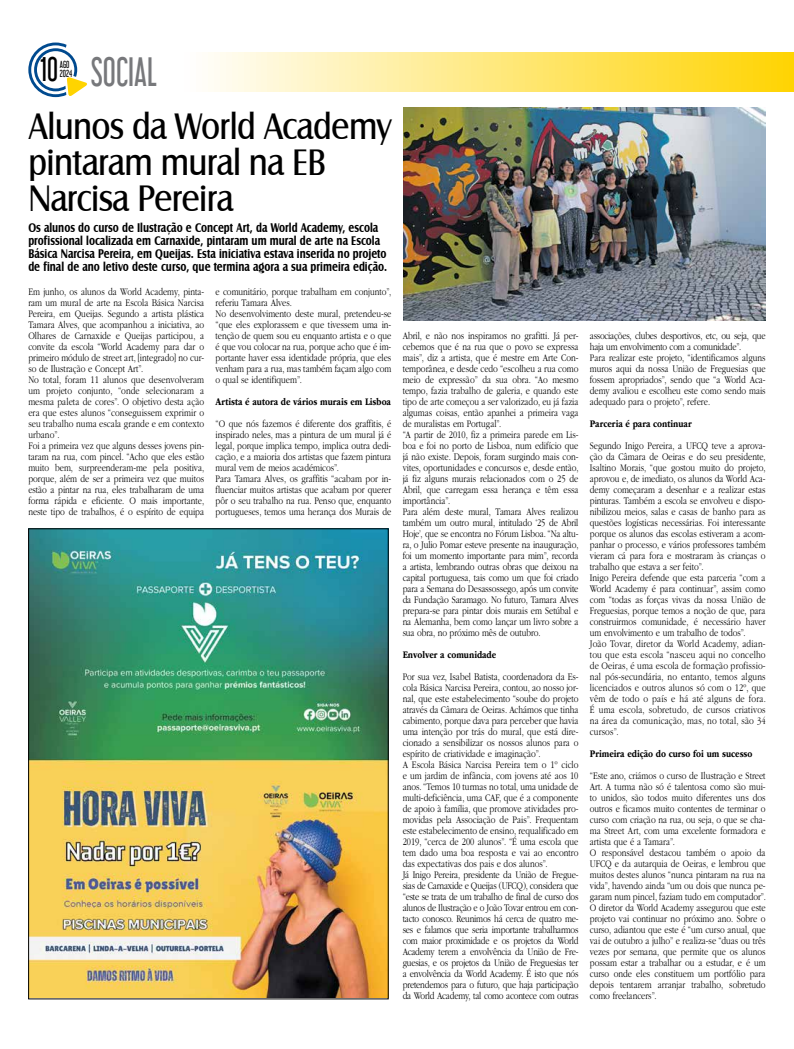
<style>
.page{position:relative;width:794px;height:1049px;background:#fff}
.page>*{position:absolute;margin:0;border:0;box-sizing:border-box;transform-origin:0 0}
.t1{font:38px/36px "Castle T";letter-spacing:-.02em;color:#000;scale:.9 1}
.t2{font:36px "Libel Suit Rg";color:#77787b;scale:.9 1}
.t3{font:30px "Libel Suit Rg";color:#000;scale:.9 1}
.t4{font:700 13px/13px "Castle T";color:#000;scale:.8 1}
.t5{font:300 10.5px/11px "ITC Garamond Std";color:#000;scale:.8 1}
.t6{font:700 10.5px "ITC Garamond Std";color:#000;scale:.8 1}
.t7{font:9px/9px "Libel Suit Rg";color:#000;scale:.9 1}
</style>
<div class="page">
<svg style="left:399px;top:52px;width:395px;height:39px;background:#ffe153"></svg>
<img style="left:403px;top:108px;width:362px;height:212px">
<svg style="left:28px;top:43px;width:371px;height:55px"></svg>
<img style="left:30px;top:530px;width:356px;height:467px">
<h3 class="t3" style="left:41px;top:55px;width:21px">10</h3>
<p class="t7" style="left:60px;top:60px;width:15px">AGO<br>2024</p>
<h2 class="t2" style="left:91px;top:55px;width:75px">SOCIAL</h2>
<h1 class="t1" style="left:28px;top:109px;width:405px">Alunos da World Academy pintaram mural na EB<br>Narcisa Pereira</h1>
<p class="t4" style="left:28px;top:221px;width:450px">Os alunos do curso de Ilustração e Concept Art, da World Academy, escola profissional localizada em Carnaxide, pintaram um mural de arte na Escola Básica Narcisa Pereira, em Queijas. Esta iniciativa estava inserida no projeto de final de ano letivo deste curso, que termina agora a sua primeira edição.</p>
<p class="t5" style="left:28px;top:286px;width:221px">Em junho, os alunos da World Academy, pinta&shy;ram um mural de arte na Escola Básica Narcisa Pereira, em Queijas. Segundo a artista plástica Tamara Alves, que acompanhou a iniciativa, ao Olhares de Carnaxide e Queijas participou, a convite da escola “World Academy para dar o primeiro módulo de street art, [integrado] no cur&shy;so de Ilustração e Concept Art”.<br>No total, foram 11 alunos que desenvolveram um projeto conjunto, “onde selecionaram a mesma paleta de cores”. O objetivo desta ação era que estes alunos “conseguissem exprimir o seu trabalho numa escala grande e em contexto urbano”.<br>Foi a primeira vez que alguns desses jovens pin&shy;taram na rua, com pincel. “Acho que eles estão muito bem, surpreenderam-me pela positiva, porque, além de ser a primeira vez que muitos estão a pintar na rua, eles trabalharam de uma forma rápida e eficiente. O mais importante, neste tipo de trabalhos, é o espírito de equipa</p>
<p class="t5" style="left:215px;top:286px;width:221px">e comunitário, porque trabalham em conjunto”, referiu Tamara Alves.<br>No desenvolvimento deste mural, pretendeu-se “que eles explorassem e que tivessem uma in&shy;tenção de quem sou eu enquanto artista e o que é que vou colocar na rua, porque acho que é im&shy;portante haver essa identidade própria, que eles venham para a rua, mas também façam algo com o qual se identifiquem”.</p>
<p class="t6" style="left:215px;top:397px;width:221px">Artista é autora de vários murais em Lisboa</p>
<p class="t5" style="left:215px;top:418px;width:221px">“O que nós fazemos é diferente dos graffitis, é inspirado neles, mas a pintura de um mural já é legal, porque implica tempo, implica outra dedi&shy;cação, e a maioria dos artistas que fazem pintura mural vem de meios académicos”.<br>Para Tamara Alves, os graffitis “acabam por in&shy;fluenciar muitos artistas que acabam por querer pôr o seu trabalho na rua. Penso que, enquanto portugueses, temos uma herança dos Murais de</p>
<p class="t5" style="left:403px;top:330px;width:221px">Abril, e não nos inspiramos no grafitti. Já per&shy;cebemos que é na rua que o povo se expressa mais”, diz a artista, que é mestre em Arte Con&shy;temporânea, e desde cedo “escolheu a rua como meio de expressão” da sua obra. “Ao mesmo tempo, fazia trabalho de galeria, e quando este tipo de arte começou a ser valorizado, eu já fazia algumas coisas, então apanhei a primeira vaga de muralistas em Portugal”.<br>“A partir de 2010, fiz a primeira parede em Lis&shy;boa e foi no porto de Lisboa, num edifício que já não existe. Depois, foram surgindo mais con&shy;vites, oportunidades e concursos e, desde então, já fiz alguns murais relacionados com o 25 de Abril, que carregam essa herança e têm essa importância”.<br>Para além deste mural, Tamara Alves realizou também um outro mural, intitulado ‘25 de Abril Hoje’, que se encontra no Fórum Lisboa. “Na altu&shy;ra, o Julio Pomar esteve presente na inauguração, foi um momento importante para mim”, recorda a artista, lembrando outras obras que deixou na capital portuguesa, tais como um que foi criado para a Semana do Desassossego, após um convite da Fundação Saramago. No futuro, Tamara Alves prepara-se para pintar dois murais em Setúbal e na Alemanha, bem como lançar um livro sobre a sua obra, no próximo mês de outubro.</p>
<p class="t6" style="left:403px;top:650px;width:118px">Envolver a comunidade</p>
<p class="t5" style="left:403px;top:671px;width:221px">Por sua vez, Isabel Batista, coordenadora da Es&shy;cola Básica Narcisa Pereira, contou, ao nosso jor&shy;nal, que este estabelecimento “soube do projeto através da Câmara de Oeiras. Achámos que tinha cabimento, porque dava para perceber que havia uma intenção por trás do mural, que está dire&shy;cionado a sensibilizar os nossos alunos para o espírito de criatividade e imaginação”.<br>A Escola Básica Narcisa Pereira tem o 1º ciclo e um jardim de infância, com jovens até aos 10 anos. “Temos 10 turmas no total, uma unidade de multi-deficiência, uma CAF, que é a componente de apoio à família, que promove atividades pro&shy;movidas pela Associação de Pais”. Frequentam este estabelecimento de ensino, requalificado em 2019, “cerca de 200 alunos”. “É uma escola que tem dado uma boa resposta e vai ao encontro das expectativas dos pais e dos alunos”.<br>Já Inigo Pereira, presidente da União de Fregue&shy;sias de Carnaxide e Queijas (UFCQ), considera que “este se trata de um trabalho de final de curso dos alunos de Ilustração e o João Tovar entrou em con&shy;tacto conosco. Reunimos há cerca de quatro me&shy;ses e falamos que seria importante trabalharmos com maior proximidade e os projetos da World Academy terem a envolvência da União de Fre&shy;guesias, e os projetos da União de Freguesias ter a envolvência da World Academy. É isto que nós pretendemos para o futuro, que haja participação da World Academy, tal como acontece com outras</p>
<p class="t5" style="left:590px;top:330px;width:221px">associações, clubes desportivos, etc, ou seja, que haja um envolvimento com a comunidade”.<br>Para realizar este projeto, “identificamos alguns muros aqui da nossa União de Freguesias que fossem apropriados”, sendo que “a World Aca&shy;demy avaliou e escolheu este como sendo mais adequado para o projeto”, refere.</p>
<p class="t6" style="left:590px;top:419px;width:129px">Parceria é para continuar</p>
<p class="t5" style="left:590px;top:440px;width:221px">Segundo Inigo Pereira, a UFCQ teve a aprova&shy;ção da Câmara de Oeiras e do seu presidente, Isaltino Morais, “que gostou muito do projeto, aprovou e, de imediato, os alunos da World Aca&shy;demy começaram a desenhar e a realizar estas pinturas. Também a escola se envolveu e dispo&shy;nibilizou meios, salas e casas de banho para as questões logísticas necessárias. Foi interessante porque os alunos das escolas estiveram a acom&shy;panhar o processo, e vários professores também vieram cá para fora e mostraram às crianças o trabalho que estava a ser feito”.<br>Inigo Pereira defende que esta parceria “com a World Academy é para continuar”, assim como com “todas as forças vivas da nossa União de Freguesias, porque temos a noção de que, para construirmos comunidade, é necessário haver um envolvimento e um trabalho de todos”.<br>João Tovar, diretor da World Academy, adian&shy;tou que esta escola “nasceu aqui no concelho de Oeiras, é uma escola de formação profissio&shy;nal pós-secundária, no entanto, temos alguns licenciados e outros alunos só com o 12º, que vêm de todo o país e há até alguns de fora.<br>É uma escola, sobretudo, de cursos criativos na área da comunicação, mas, no total, são 34 cursos”.</p>
<p class="t6" style="left:590px;top:749px;width:205px">Primeira edição do curso foi um sucesso</p>
<p class="t5" style="left:590px;top:770px;width:221px">“Este ano, criámos o curso de Ilustração e Street Art. A turma não só é talentosa como são mui&shy;to unidos, são todos muito diferentes uns dos outros e ficamos muito contentes de terminar o curso com criação na rua, ou seja, o que se cha&shy;ma Street Art, com uma excelente formadora e artista que é a Tamara”.<br>O responsável destacou também o apoio da UFCQ e da autarquia de Oeiras, e lembrou que muitos destes alunos “nunca pintaram na rua na vida”, havendo ainda “um ou dois que nunca pe&shy;garam num pincel, faziam tudo em computador”.<br>O diretor da World Academy assegurou que este projeto vai continuar no próximo ano. Sobre o curso, adiantou que este é “um curso anual, que vai de outubro a julho” e realiza-se “duas ou três vezes por semana, que permite que os alunos possam estar a trabalhar ou a estudar, e é um curso onde eles constituem um portfólio para depois tentarem arranjar trabalho, sobretudo como freelancers”.</p>
</div>
